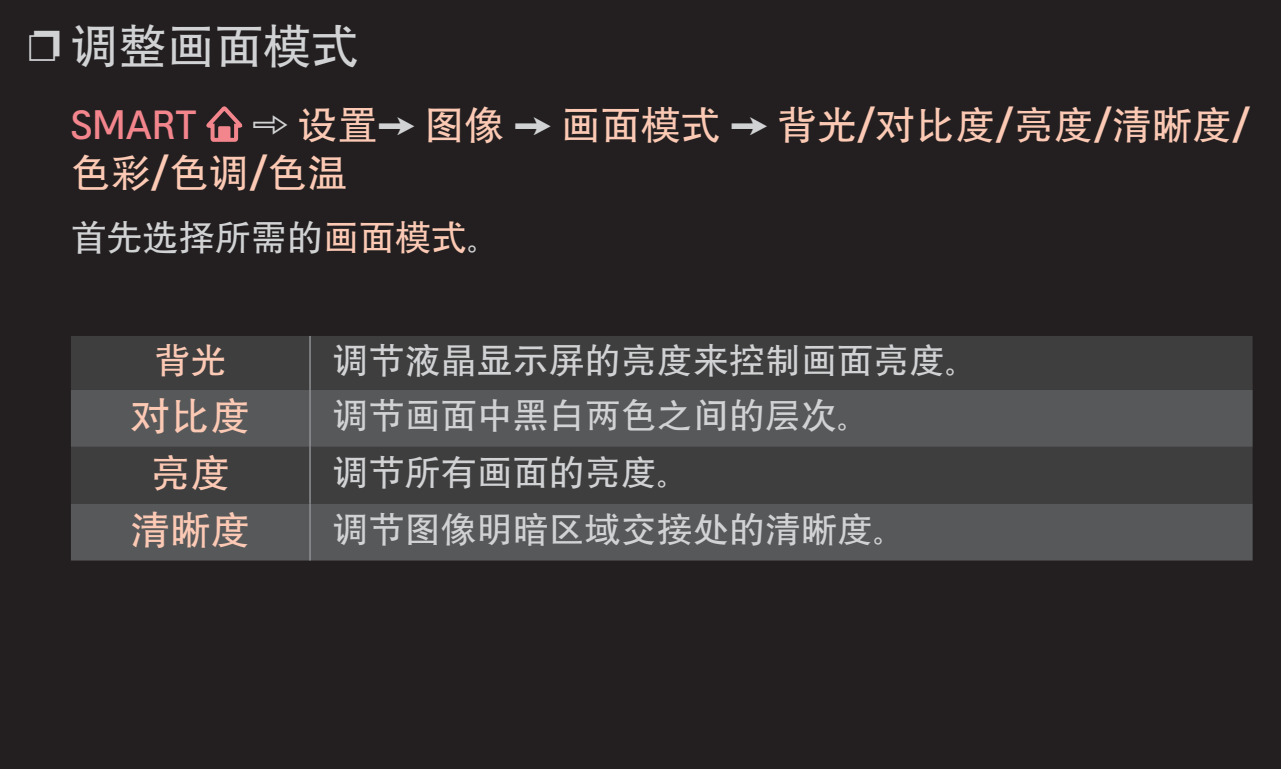
<style>
.page{position:relative;width:1281px;height:769px;background:#fff}
.page>*{position:absolute;margin:0;border:0;box-sizing:border-box;transform-origin:0 0}
.t1{font:48px "LG Display";color:#d1d2d4}
.t2{font:40px/48px "LG Display";color:#fcc9b4}
.t3{font:40px "LG Display";color:#f3858d}
.t4{font:36px "LG Display Light";color:#d1d2d4}
.t5{font:36px "LG Display Light";color:#fcc9b4}
.s1{font-size:42px}
.s2{color:#d1d2d4}
.s3{color:#fcc9b4}
</style>
<div class="page">
<div style="left:0;top:0;width:1280px;height:768px;background:#231f20"></div>
<svg style="left:206px;top:108px;width:37px;height:34px"></svg>
<div style="left:71px;top:336px;width:1181px;height:53px;background:#3e3e3f"></div>
<svg style="left:71px;top:389px;width:1181px;height:171px;background:#4e4f50"></svg>
<hr style="left:309px;top:336px;width:1px;height:53px;background:#939598">
<hr style="left:309px;top:389px;width:1px;height:57px;background:#939598">
<hr style="left:309px;top:446px;width:1px;height:57px;background:#939598">
<hr style="left:309px;top:503px;width:1px;height:57px;background:#939598">
<h1 class="t1" style="left:28px;top:9px;width:332px"><span class="s1">❐</span> 调整画面模式</h1>
<p class="t2" style="left:71px;top:98px;width:1180px;text-indent:181px"><span class="s2">➾</span> 设置<span class="s2">➙</span> 图像 <span class="s2">➙</span> 画面模式 <span class="s2">➙</span> 背光/对比度/亮度/清晰度/色彩/色调/色温</p>
<p class="t4" style="left:71px;top:210px;width:434px">首先选择所需的<span class="s3">画面模式</span>。</p>
<p class="t3" style="left:71px;top:95px;width:127px">SMART</p>
<p class="t5" style="left:154px;top:333px;width:73px">背光</p>
<p class="t4" style="left:332px;top:333px;width:650px">调节液晶显示屏的亮度来控制画面亮度。</p>
<p class="t2" style="left:130px;top:388px;width:121px">对比度</p>
<p class="t4" style="left:332px;top:388px;width:542px">调节画面中黑白两色之间的层次。</p>
<p class="t2" style="left:150px;top:445px;width:81px">亮度</p>
<p class="t4" style="left:332px;top:445px;width:362px">调节所有画面的亮度。</p>
<p class="t2" style="left:130px;top:502px;width:121px">清晰度</p>
<p class="t4" style="left:332px;top:502px;width:578px">调节图像明暗区域交接处的清晰度。</p>
</div>
